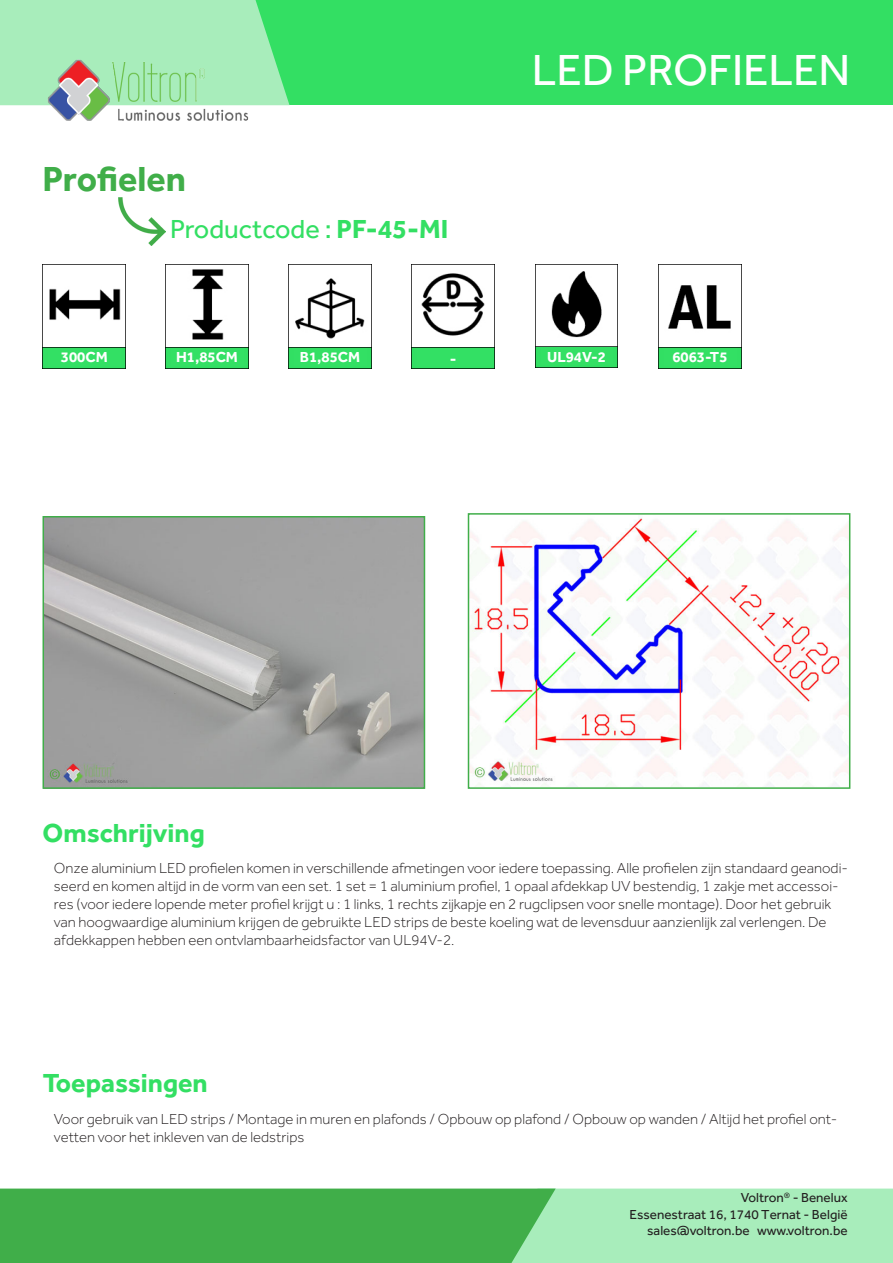
<style>
.page{position:relative;width:893px;height:1263px;background:#fff}
.page>*{position:absolute;margin:0;border:0;box-sizing:border-box;transform-origin:0 0}
.t1{font:45px "Effra";color:#fff}
.t2{font:700 36px "Effra";color:#40ae49}
.t3{font:700 27px "Effra";color:#33df63}
.t4{font:27px "Effra";color:#33df63}
.t5{font:300 15px/18px "Effra";color:#231f20}
.t6{font:700 15px "Effra";color:#fff}
.t7{font:13.5px/16.2px "Effra";color:#231f20;text-align:right}
.s1{font-weight:700}
</style>
<div class="page">
<img style="left:46px;top:519px;width:376px;height:267px">
<div style="left:43px;top:516px;width:382px;height:273px;border:2px solid #40ae49"></div>
<img style="left:471px;top:518px;width:376px;height:268px">
<div style="left:468px;top:513px;width:382px;height:276px;border:2px solid #40ae49"></div>
<div style="left:0;top:0;width:893px;height:105px;background:#33df63"></div>
<svg style="left:0;top:0;width:289px;height:105px;background:#9debb2"></svg>
<div style="left:556px;top:1188px;width:337px;height:75px;background:#a8edbb"></div>
<div style="left:0;top:1188px;width:556px;height:75px;background:#40ae49"></div>
<img style="left:43px;top:54px;width:224px;height:66px">
<img style="left:119px;top:197px;width:46px;height:48px">
<img style="left:288px;top:264px;width:83px;height:104px">
<img style="left:43px;top:264px;width:83px;height:104px">
<img style="left:165px;top:264px;width:84px;height:104px">
<img style="left:411px;top:264px;width:84px;height:105px">
<img style="left:535px;top:264px;width:83px;height:104px">
<img style="left:658px;top:264px;width:84px;height:105px">
<h2 class="t2" style="left:43px;top:157px;width:145px">Profielen</h2>
<h3 class="t4" style="left:170px;top:213px;width:280px">Productcode : <span class="s1">PF-45-MI</span></h3>
<h1 class="t1" style="left:532px;top:43px;width:320px">LED PROFIELEN</h1>
<p class="t6" style="left:61px;top:347px;width:48px">300CM</p>
<p class="t6" style="left:176px;top:347px;width:63px">H1,85CM</p>
<p class="t6" style="left:300px;top:347px;width:62px">B1,85CM</p>
<p class="t6" style="left:450px;top:349px;width:8px">-</p>
<p class="t6" style="left:547px;top:347px;width:60px">UL94V-2</p>
<p class="t6" style="left:672px;top:347px;width:57px">6063-T5</p>
<h3 class="t3" style="left:43px;top:816px;width:164px">Omschrijving</h3>
<p class="t5" style="left:54px;top:859px;width:796px">Onze aluminium LED profielen komen in verschillende afmetingen voor iedere toepassing. Alle profielen zijn standaard geanodi&shy;seerd en komen altijd in de vorm van een set. 1 set = 1 aluminium profiel, 1 opaal afdekkap UV bestendig, 1 zakje met accessoi&shy;res (voor iedere lopende meter profiel krijgt u : 1 links, 1 rechts zijkapje en 2 rugclipsen voor snelle montage). Door het gebruik van hoogwaardige aluminium krijgen de gebruikte LED strips de beste koeling wat de levensduur aanzienlijk zal verlengen. De afdekkappen hebben een ontvlambaarheidsfactor van UL94V-2.</p>
<h3 class="t3" style="left:43px;top:1067px;width:167px">Toepassingen</h3>
<p class="t5" style="left:54px;top:1109px;width:785px">Voor gebruik van LED strips / Montage in muren en plafonds / Opbouw op plafond / Opbouw op wanden / Altijd het profiel ont&shy;vetten voor het inkleven van de ledstrips</p>
<p class="t7" style="left:630px;top:1190px;width:219px">Voltron<sup>®</sup> - Benelux<br>Essenestraat 16, 1740 Ternat - België sales@voltron.be www.voltron.be</p>
</div>
